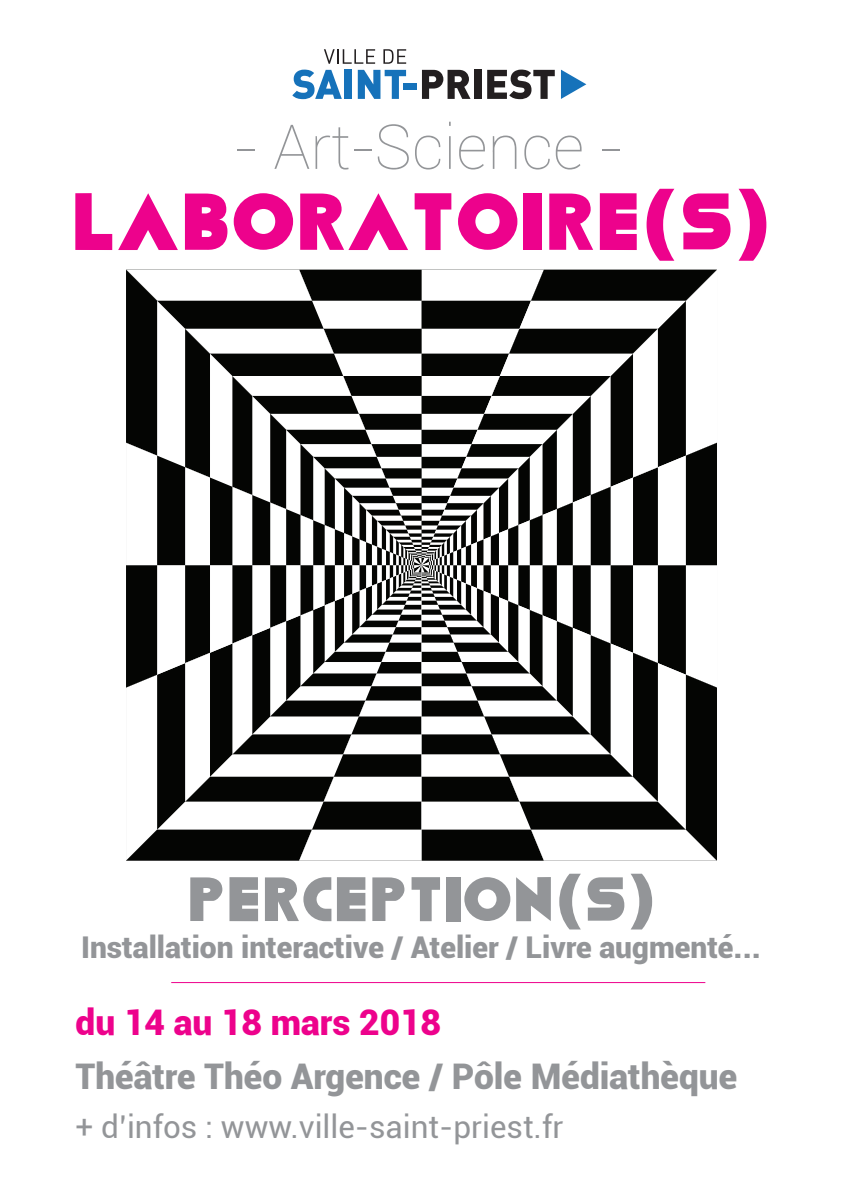
<style>
.page{position:relative;width:842px;height:1191px;background:#fff}
.page>*{position:absolute;margin:0;border:0;box-sizing:border-box;transform-origin:0 0}
.t1{font:81.2px "Viafont";color:#ed028c}
.t2{font:62.8px "Viafont";color:#939598}
.t3{font:100 62px "Roboto";color:#939598}
.t4{font:900 35.4px "Roboto";color:#939598}
.t5{font:900 35.4px "Roboto";color:#ed028c}
.t6{font:31.4px "Roboto";color:#939598}
.t7{font:900 30px "Roboto";color:#939598}
</style>
<div class="page">
<svg style="left:126px;top:270px;width:591px;height:590px"></svg>
<svg style="left:292px;top:70px;width:50px;height:29px"></svg>
<div style="left:345px;top:70px;width:7px;height:29px;background:#1672ba"></div>
<svg style="left:358px;top:70px;width:48px;height:29px"></svg>
<div style="left:404px;top:84px;width:13px;height:6px;background:#1672ba"></div>
<svg style="left:422px;top:70px;width:48px;height:29px"></svg>
<div style="left:474px;top:70px;width:7px;height:29px;background:#231f20"></div>
<svg style="left:487px;top:70px;width:68px;height:29px"></svg>
<svg style="left:561px;top:70px;width:25px;height:29px"></svg>
<svg style="left:324px;top:49px;width:51px;height:15px"></svg>
<svg style="left:383px;top:49px;width:23px;height:15px"></svg>
<hr style="left:171px;top:982px;width:534px;height:1px;background:#ed028c">
<h3 class="t3" style="left:234px;top:104px;width:391px">- Art-Science -</h3>
<h1 class="t1" style="left:71px;top:169px;width:702px">LABORATOIRE(S)</h1>
<h2 class="t2" style="left:187px;top:858px;width:471px">PERCEPTION(S)</h2>
<p class="t7" style="left:81px;top:926px;width:681px">Installation interactive / Atelier / Livre augmenté...</p>
<p class="t5" style="left:76px;top:997px;width:367px">du 14 au 18 mars 2018</p>
<p class="t4" style="left:76px;top:1051px;width:663px">Théâtre Théo Argence / Pôle Médiathèque</p>
<p class="t6" style="left:76px;top:1105px;width:489px">+ d’infos : www.ville-saint-priest.fr</p>
</div>
